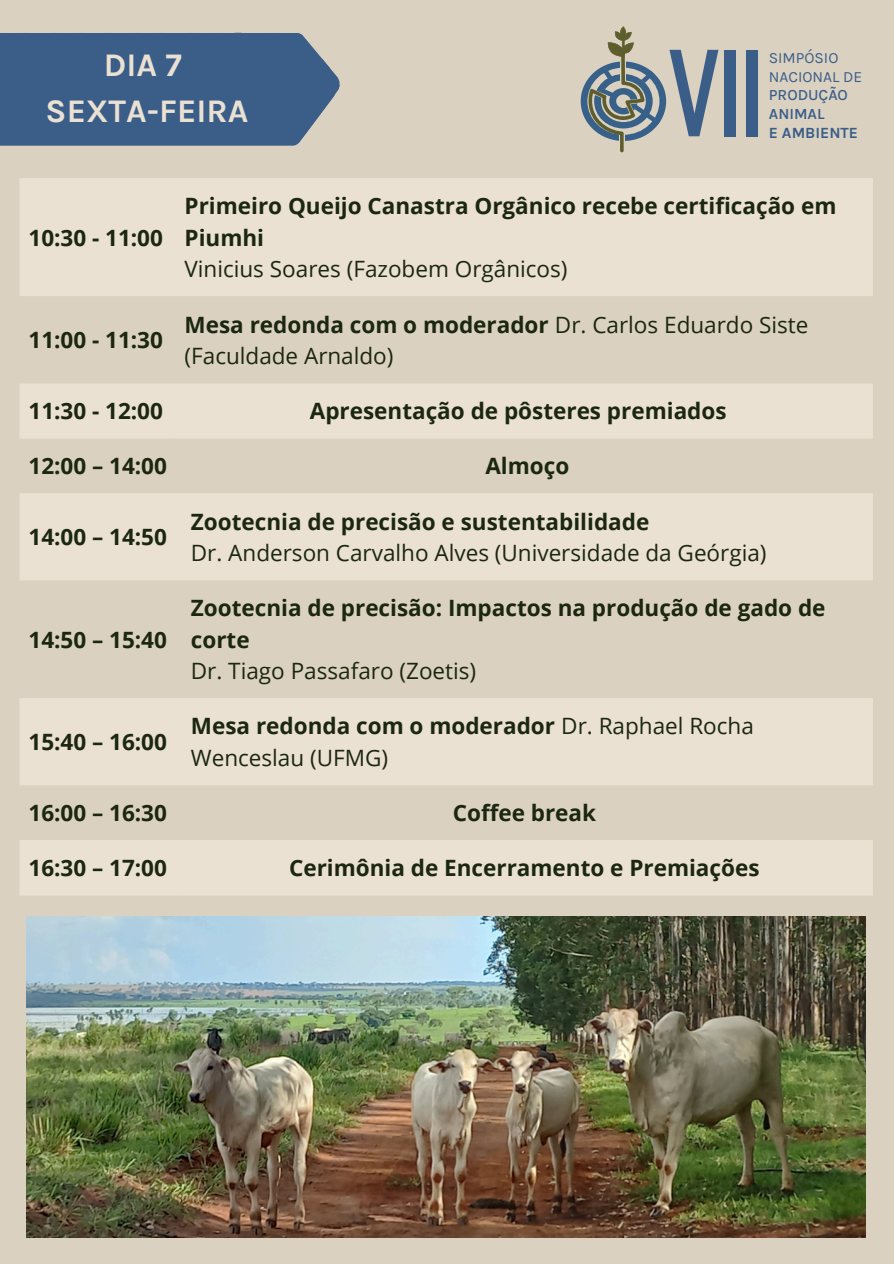
<style>
.page{position:relative;width:894px;height:1264px;background:#fff}
.page>*{position:absolute;margin:0;border:0;box-sizing:border-box;transform-origin:0 0}
.t1{font:106.8px "Oswald";color:#3a5e88}
.t2{font:700 33px/46.2px "Karla";color:#ebe1d3;text-align:center}
.t3{font:700 22.5px/31.5px "Open Sans";color:#1b2710}
.t4{font:22.5px/31.5px "Open Sans";color:#1b2710}
.t5{font:15.6px/18.6px "Karla";color:#3a5e88}
.t6{font:700 15.6px "Karla";color:#3a5e88}
.s1{font-weight:500}
.s2{font-weight:600}
.s3{font-weight:700}
</style>
<div class="page">
<div style="left:0;top:0;width:893px;height:1263px;background:#dbd1c1"></div>
<div style="left:580px;top:61px;width:86px;height:80px;background:#386189;border-radius:50%"></div>
<svg style="left:588px;top:26px;width:72px;height:126px"></svg>
<div style="left:0;top:33px;width:340px;height:112px;background:#3a5e88"></div>
<div style="left:20px;top:178px;width:852px;height:260px;background:#ebe1d3"></div>
<svg style="left:20px;top:296px;width:852px;height:87px"></svg>
<svg style="left:20px;top:493px;width:852px;height:292px;fill:#ebe1d3"></svg>
<img style="left:26px;top:916px;width:839px;height:321px">
<div style="left:20px;top:840px;width:852px;height:55px;background:#ebe1d3"></div>
<h2 class="t2" style="left:46px;top:42px;width:204px">DIA 7<br>SEXTA-FEIRA</h2>
<p class="t1" style="left:666px;top:9px;width:100px">VII</p>
<p class="t5" style="left:768px;top:49px;width:95px">SIMPÓSIO<br>NACIONAL DE<br><span class="s1">PRODUÇÃO<br></span><span class="s2">ANIMAL</span></p>
<p class="t6" style="left:768px;top:123px;width:91px">E AMBIENTE</p>
<h1 class="t3" style="left:28px;top:221px;width:136px">10:30 - 11:00</h1>
<p class="t3" style="left:28px;top:324px;width:136px">11:00 - 11:30</p>
<p class="t3" style="left:184px;top:190px;width:653px">Primeiro Queijo Canastra Orgânico recebe certificação em<br>Piumhi</p>
<p class="t4" style="left:184px;top:253px;width:384px">Vinicius Soares (Fazobem Orgânicos)</p>
<p class="t4" style="left:184px;top:308px;width:625px"><span class="s3">Mesa redonda com o moderador</span> Dr. Carlos Eduardo Siste (Faculdade Arnaldo)</p>
<p class="t3" style="left:28px;top:395px;width:136px">11:30 - 12:00</p>
<p class="t3" style="left:310px;top:395px;width:418px">Apresentação de pôsteres premiados</p>
<p class="t3" style="left:28px;top:450px;width:140px">12:00 – 14:00</p>
<p class="t3" style="left:485px;top:450px;width:85px">Almoço</p>
<p class="t3" style="left:28px;top:521px;width:140px">14:00 – 14:50</p>
<p class="t3" style="left:28px;top:623px;width:140px">14:50 – 15:40</p>
<p class="t3" style="left:28px;top:725px;width:140px">15:40 – 16:00</p>
<p class="t3" style="left:191px;top:505px;width:460px">Zootecnia de precisão e sustentabilidade</p>
<p class="t4" style="left:191px;top:536px;width:577px">Dr. Anderson Carvalho Alves (Universidade da Geórgia)</p>
<p class="t3" style="left:191px;top:591px;width:636px">Zootecnia de precisão: Impactos na produção de gado de corte</p>
<p class="t4" style="left:191px;top:654px;width:287px">Dr. Tiago Passafaro (Zoetis)</p>
<p class="t4" style="left:191px;top:710px;width:564px"><span class="s3">Mesa redonda com o moderador</span> Dr. Raphael Rocha<br>Wenceslau (UFMG)</p>
<p class="t3" style="left:28px;top:796px;width:140px">16:00 – 16:30</p>
<p class="t3" style="left:452px;top:796px;width:145px">Coffee break</p>
<p class="t3" style="left:28px;top:851px;width:140px">16:30 – 17:00</p>
<p class="t3" style="left:289px;top:851px;width:472px">Cerimônia de Encerramento e Premiações</p>
</div>
